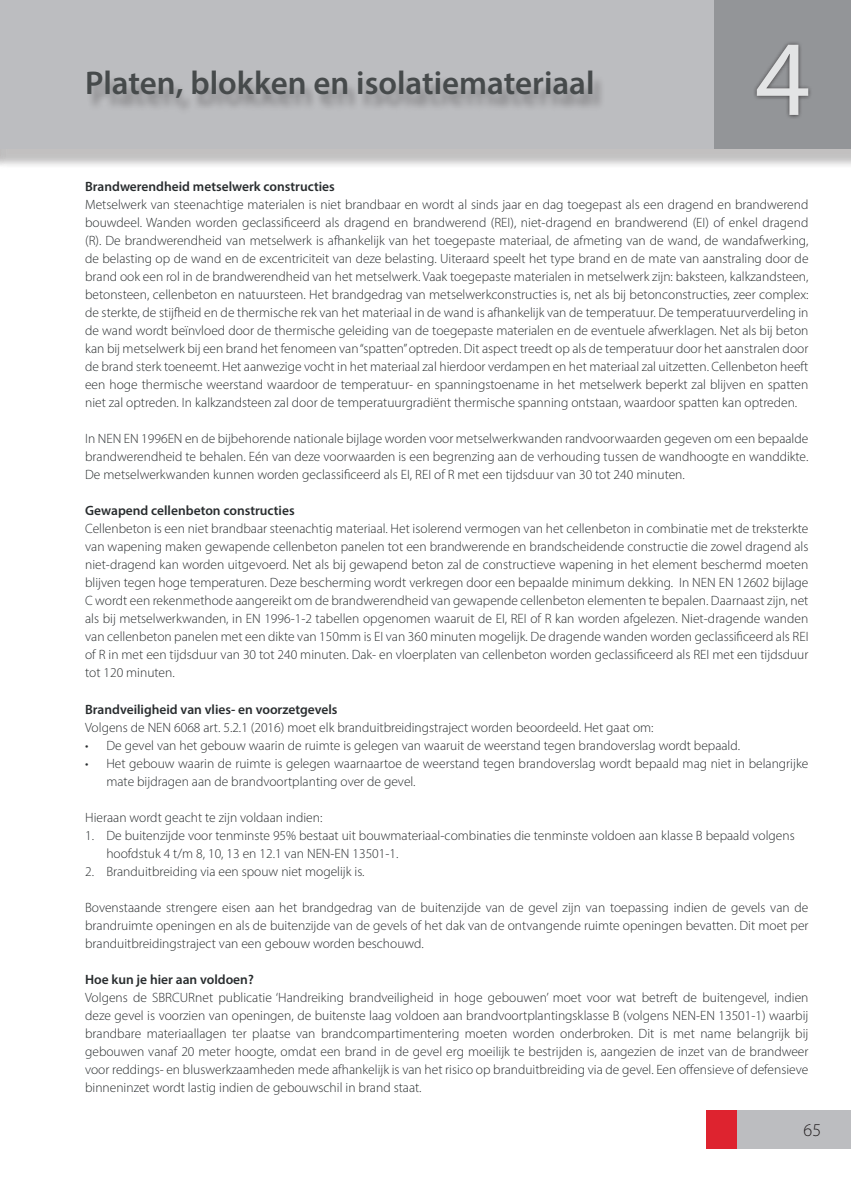
<style>
.page{position:relative;width:851px;height:1191px;background:#fff}
.page>*{position:absolute;margin:0;border:0;box-sizing:border-box;transform-origin:0 0}
.t1{font:108px "Myriad Pro";color:#fff}
.t2{font:600 33px "Myriad Pro";color:#464a4b}
.t3{font:300 18px "Myriad Pro";color:#231f20}
.t4{font:300 13.5px/18px "Myriad Pro";color:#282c2e;text-align:justify}
.t5{font:600 13.5px "Myriad Pro";color:#282c2e}
</style>
<div class="page">
<div style="left:706px;top:1110px;width:17px;height:38px;background:#de232f"></div>
<div style="left:0;top:0;width:850px;height:169px;background:#231f20;opacity:.15"></div>
<div style="left:0;top:0;width:850px;height:149px;background:#bcbdc0"></div>
<div style="left:87px;top:74px;width:518px;height:41px;background:#231f20;opacity:.35"></div>
<div style="left:714px;top:0;width:136px;height:149px;background:#939598"></div>
<svg style="left:754px;top:42px;width:57px;height:76px"></svg>
<div style="left:719px;top:1110px;width:131px;height:38px;background:#bcbdc0"></div>
<div style="left:719px;top:1110px;width:17px;height:38px;background:#de232f"></div>
<h2 class="t2" style="left:85px;top:62px;width:511px">Platen, blokken en isolatiemateriaal</h2>
<h1 class="t1" style="left:755px;top:12px;width:57px">4</h1>
<p class="t5" style="left:85px;top:178px;width:251px">Brandwerendheid metselwerk constructies</p>
<p class="t4" style="left:85px;top:196px;width:724px">Metselwerk van steenachtige materialen is niet brandbaar en wordt al sinds jaar en dag toegepast als een dragend en brandwerend bouwdeel. Wanden worden geclassificeerd als dragend en brandwerend (REI), niet-dragend en brandwerend (EI) of enkel dragend (R). De brandwerendheid van metselwerk is afhankelijk van het toegepaste materiaal, de afmeting van de wand, de wandafwerking, de belasting op de wand en de excentriciteit van deze belasting. Uiteraard speelt het type brand en de mate van aanstraling door de brand ook een rol in de brandwerendheid van het metselwerk. Vaak toegepaste materialen in metselwerk zijn: baksteen, kalkzandsteen, betonsteen, cellenbeton en natuursteen. Het brandgedrag van metselwerkconstructies is, net als bij betonconstructies, zeer complex: de sterkte, de stijfheid en de thermische rek van het materiaal in de wand is afhankelijk van de temperatuur. De temperatuurverdeling in de wand wordt beïnvloed door de thermische geleiding van de toegepaste materialen en de eventuele afwerklagen. Net als bij beton kan bij metselwerk bij een brand het fenomeen van “spatten” optreden. Dit aspect treedt op als de temperatuur door het aanstralen door de brand sterk toeneemt. Het aanwezige vocht in het materiaal zal hierdoor verdampen en het materiaal zal uitzetten. Cellenbeton heeft een hoge thermische weerstand waardoor de temperatuur- en spanningstoename in het metselwerk beperkt zal blijven en spatten niet zal optreden. In kalkzandsteen zal door de temperatuurgradiënt thermische spanning ontstaan, waardoor spatten kan optreden.</p>
<p class="t4" style="left:85px;top:430px;width:724px">In NEN EN 1996EN en de bijbehorende nationale bijlage worden voor metselwerkwanden randvoorwaarden gegeven om een bepaalde brandwerendheid te behalen. Eén van deze voorwaarden is een begrenzing aan de verhouding tussen de wandhoogte en wanddikte.<br>De metselwerkwanden kunnen worden geclassificeerd als EI, REI of R met een tijdsduur van 30 tot 240 minuten.</p>
<p class="t5" style="left:85px;top:502px;width:211px">Gewapend cellenbeton constructies</p>
<p class="t4" style="left:85px;top:520px;width:724px">Cellenbeton is een niet brandbaar steenachtig materiaal. Het isolerend vermogen van het cellenbeton in combinatie met de treksterkte van wapening maken gewapende cellenbeton panelen tot een brandwerende en brandscheidende constructie die zowel dragend als niet-dragend kan worden uitgevoerd. Net als bij gewapend beton zal de constructieve wapening in het element beschermd moeten blijven tegen hoge temperaturen. Deze bescherming wordt verkregen door een bepaalde minimum dekking. In NEN EN 12602 bijlage C wordt een rekenmethode aangereikt om de brandwerendheid van gewapende cellenbeton elementen te bepalen. Daarnaast zijn, net als bij metselwerkwanden, in EN 1996-1-2 tabellen opgenomen waaruit de EI, REI of R kan worden afgelezen. Niet-dragende wanden van cellenbeton panelen met een dikte van 150mm is EI van 360 minuten mogelijk. De dragende wanden worden geclassificeerd als REI of R in met een tijdsduur van 30 tot 240 minuten. Dak- en vloerplaten van cellenbeton worden geclassificeerd als REI met een tijdsduur tot 120 minuten.</p>
<p class="t5" style="left:85px;top:700px;width:254px">Brandveiligheid van vlies- en voorzetgevels</p>
<p class="t4" style="left:85px;top:718px;width:570px">Volgens de NEN 6068 art. 5.2.1 (2016) moet elk branduitbreidingstraject worden beoordeeld. Het gaat om:</p>
<p class="t4" style="left:85px;top:736px;width:656px">• De gevel van het gebouw waarin de ruimte is gelegen van waaruit de weerstand tegen brandoverslag wordt bepaald.</p>
<p class="t4" style="left:106px;top:754px;width:703px;text-indent:-21px">• Het gebouw waarin de ruimte is gelegen waarnaartoe de weerstand tegen brandoverslag wordt bepaald mag niet in belangrijke mate bijdragen aan de brandvoortplanting over de gevel.</p>
<p class="t4" style="left:85px;top:808px;width:239px">Hieraan wordt geacht te zijn voldaan indien:</p>
<p class="t4" style="left:106px;top:826px;width:689px;text-indent:-21px">1. De buitenzijde voor tenminste 95% bestaat uit bouwmateriaal-combinaties die tenminste voldoen aan klasse B bepaald volgens hoofdstuk 4 t/m 8, 10, 13 en 12.1 van NEN-EN 13501-1.</p>
<p class="t4" style="left:85px;top:862px;width:281px">2. Branduitbreiding via een spouw niet mogelijk is.</p>
<p class="t4" style="left:85px;top:898px;width:724px">Bovenstaande strengere eisen aan het brandgedrag van de buitenzijde van de gevel zijn van toepassing indien de gevels van de brandruimte openingen en als de buitenzijde van de gevels of het dak van de ontvangende ruimte openingen bevatten. Dit moet per branduitbreidingstraject van een gebouw worden beschouwd.</p>
<p class="t5" style="left:85px;top:970px;width:170px">Hoe kun je hier aan voldoen?</p>
<p class="t4" style="left:85px;top:988px;width:724px">Volgens de SBRCURnet publicatie ‘Handreiking brandveiligheid in hoge gebouwen’ moet voor wat betreft de buitengevel, indien deze gevel is voorzien van openingen, de buitenste laag voldoen aan brandvoortplantingsklasse B (volgens NEN-EN 13501-1) waarbij brandbare materiaallagen ter plaatse van brandcompartimentering moeten worden onderbroken. Dit is met name belangrijk bij gebouwen vanaf 20 meter hoogte, omdat een brand in de gevel erg moeilijk te bestrijden is, aangezien de inzet van de brandweer voor reddings- en bluswerkzaamheden mede afhankelijk is van het risico op branduitbreiding via de gevel. Een offensieve of defensieve binneninzet wordt lastig indien de gebouwschil in brand staat.</p>
<h3 class="t3" style="left:790px;top:1119px;width:19px">65</h3>
<h3 class="t3" style="left:803px;top:1119px;width:19px">65</h3>
</div>
